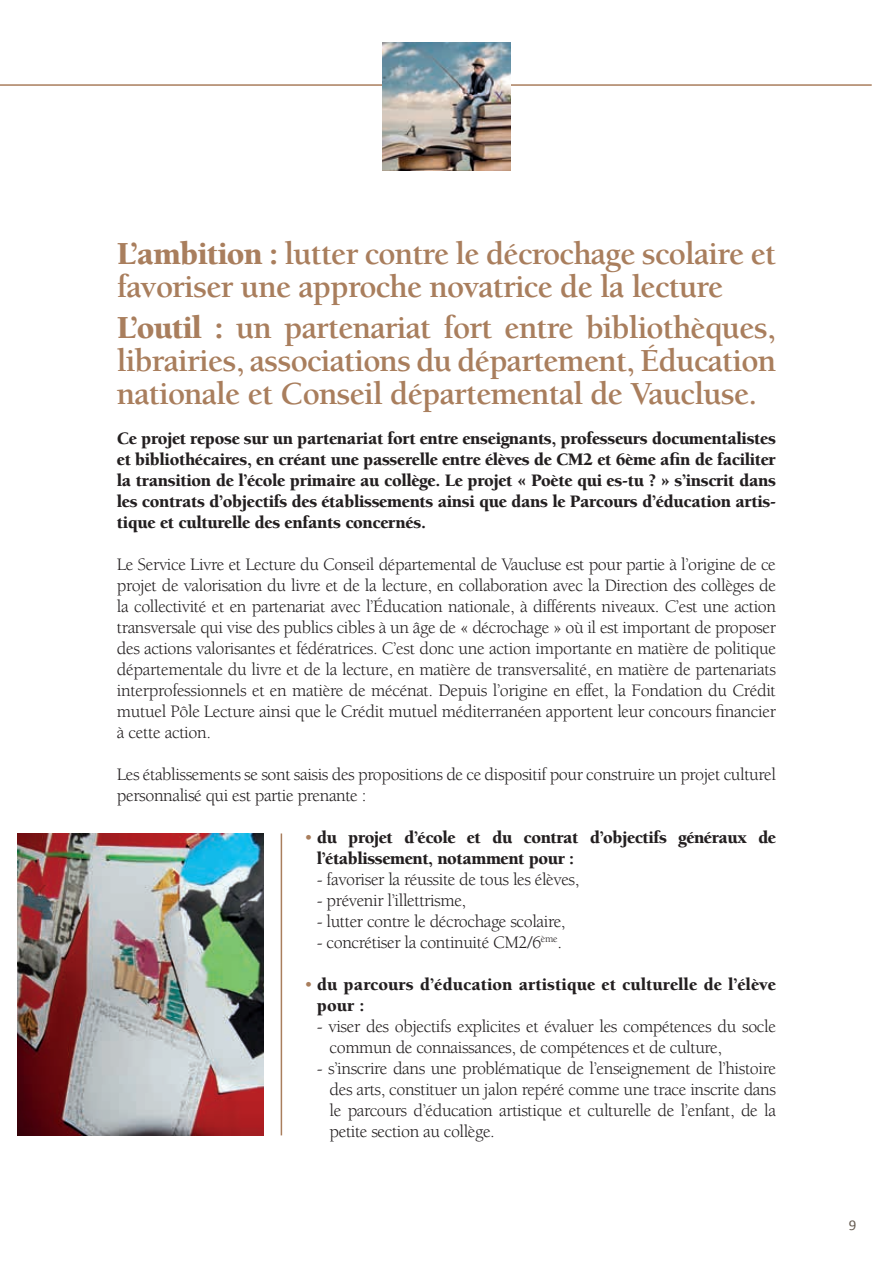
<style>
.page{position:relative;width:893px;height:1263px;background:#fff}
.page>*{position:absolute;margin:0;border:0;box-sizing:border-box;transform-origin:0 0}
.t1{font:700 33px/33px "Berkeley";letter-spacing:-.025em;color:#a97e5d}
.t2{font:18px/21px "Berkeley";letter-spacing:-.025em;color:#231f20;text-align:justify}
.t3{font:900 18px/21px "Berkeley";letter-spacing:-.02em;color:#231f20;text-align:justify}
.t4{font:900 18px/21px "Berkeley";color:#231f20}
.t5{font:15px "Calibri";color:#665c52}
.s1{font-weight:900}
.s2{font-weight:400;color:#a97e5d}
</style>
<div class="page">
<hr style="left:0;top:84px;width:872px;height:2px;background:#a97e5d">
<img style="left:383px;top:43px;width:127px;height:127px">
<hr style="left:281px;top:833px;width:1px;height:302px;background:#a97e5d">
<img style="left:17px;top:833px;width:247px;height:302px">
<h1 class="t1" style="left:117px;top:237px;width:661px"><span class="s1">L’ambition :</span> lutter contre le décrochage scolaire et favoriser une approche novatrice de la lecture</h1>
<h1 class="t1" style="left:117px;top:312px;width:661px;text-align:justify"><span class="s1">L’outil :</span> un partenariat fort entre bibliothèques, librairies, associations du département, Éducation nationale et Conseil départemental de Vaucluse.</h1>
<p class="t3" style="left:117px;top:428px;width:661px">Ce projet repose sur un partenariat fort entre enseignants, professeurs documentalistes et bibliothécaires, en créant une passerelle entre élèves de CM2 et 6ème afin de faciliter la transition de l’école primaire au collège. Le projet « Poète qui es-tu ? » s’inscrit dans les contrats d’objectifs des établissements ainsi que dans le Parcours d’éducation artis&shy;tique et culturelle des enfants concernés.</p>
<p class="t2" style="left:117px;top:554px;width:661px">Le Service Livre et Lecture du Conseil départemental de Vaucluse est pour partie à l’origine de ce projet de valorisation du livre et de la lecture, en collaboration avec la Direction des collèges de la collectivité et en partenariat avec l’Éducation nationale, à différents niveaux. C’est une action transversale qui vise des publics cibles à un âge de « décrochage » où il est important de proposer des actions valorisantes et fédératrices. C’est donc une action importante en matière de politique départementale du livre et de la lecture, en matière de transversalité, en matière de partenariats interprofessionnels et en matière de mécénat. Depuis l’origine en effet, la Fondation du Crédit mutuel Pôle Lecture ainsi que le Crédit mutuel méditerranéen apportent leur concours financier à cette action.</p>
<p class="t2" style="left:117px;top:764px;width:661px">Les établissements se sont saisis des propositions de ce dispositif pour construire un projet culturel personnalisé qui est partie prenante :</p>
<p class="t3" style="left:317px;top:827px;width:461px;text-indent:-13px"><span class="s2">•</span> du projet d’école et du contrat d’objectifs généraux de l’établissement, notamment pour :</p>
<p class="t2" style="left:317px;top:869px;width:264px">- favoriser la réussite de tous les élèves,</p>
<p class="t2" style="left:317px;top:890px;width:151px">- prévenir l’illettrisme,</p>
<p class="t2" style="left:317px;top:911px;width:250px">- lutter contre le décrochage scolaire,</p>
<p class="t2" style="left:317px;top:932px;width:247px">- concrétiser la continuité CM2/6<sup>ème</sup>.</p>
<p class="t4" style="left:317px;top:974px;width:461px;text-indent:-13px"><span class="s2">•</span> du parcours d’éducation artistique et culturelle de l’élève pour :</p>
<p class="t2" style="left:330px;top:1016px;width:448px;text-indent:-13px">- viser des objectifs explicites et évaluer les compétences du socle commun de connaissances, de compétences et de culture,</p>
<p class="t2" style="left:330px;top:1058px;width:448px;text-indent:-13px">- s’inscrire dans une problématique de l’enseignement de l’histoire des arts, constituer un jalon repéré comme une trace inscrite dans le parcours d’éducation artistique et culturelle de l’enfant, de la petite section au collège.</p>
<p class="t5" style="left:849px;top:1216px;width:9px">9</p>
</div>
